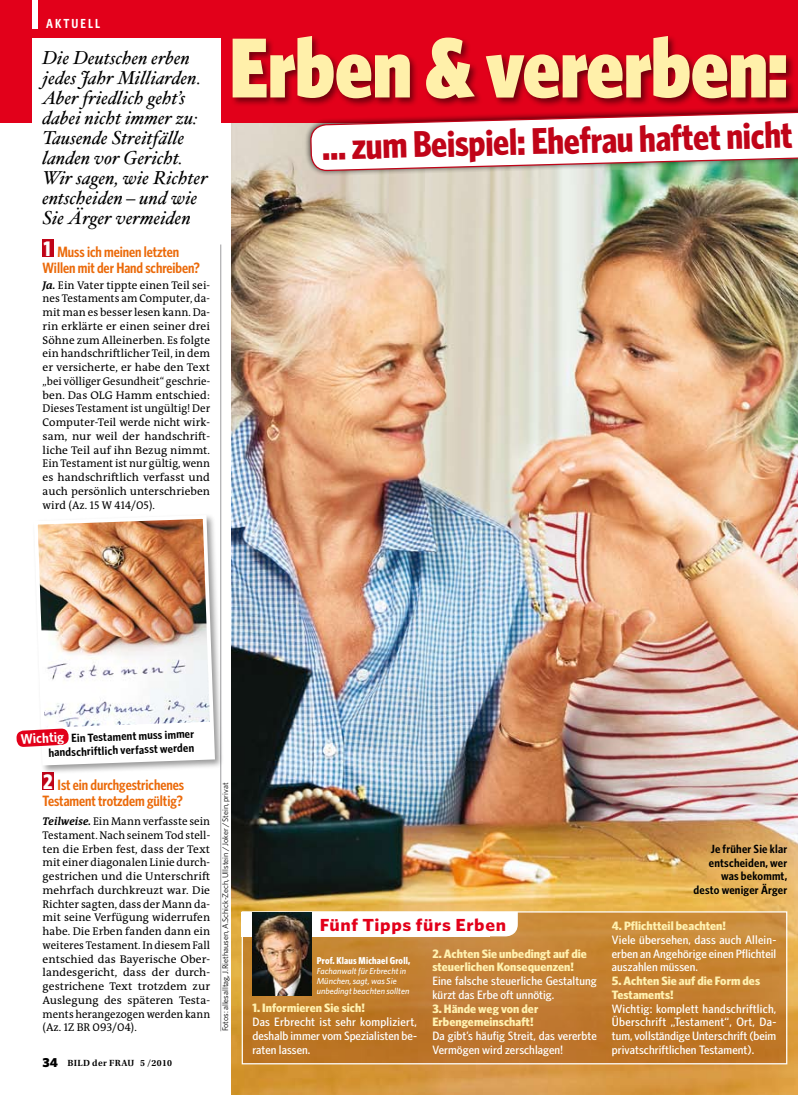
<style>
.page{position:relative;width:798px;height:1095px;background:#fff}
.page>*{position:absolute;margin:0;border:0;box-sizing:border-box;transform-origin:0 0}
.t1{font:900 85.25px "Whitney Condensed";letter-spacing:-.005em;color:#fff0aa}
.t2{font:700 37.25px "Whitney Condensed";color:#c00418}
.t3{font:italic 18.75px/20px "Hoefler Text";letter-spacing:.005em;color:#000}
.t4{font:700 17.5px "Whitney";letter-spacing:.035em;color:#e2001a;scale:1.1 1}
.t5{font:600 15px/15.6px "Whitney Condensed";letter-spacing:-.005em;color:#eb6a0a}
.t6{font:600 14.12px "Whitney Condensed";color:#fff;scale:1.1 1}
.t7{font:600 13.12px "Whitney Condensed";letter-spacing:.155em;color:#fff}
.t8{font:500 12.25px/13.8px "Whitney Condensed";letter-spacing:.005em;color:#fff;text-align:justify;scale:1.15 1}
.t9{font:700 12.25px/13.8px "Whitney Condensed";letter-spacing:.005em;color:#fff1af;scale:1.15 1}
.t10{font:600 11.88px/13.8px "Whitney Condensed";letter-spacing:.015em;color:#000;text-align:right;scale:1.1 1}
.t11{font:11.25px/13.8px "The Antiqua B LP5 Plain";letter-spacing:.005em;color:#000;text-align:justify}
.t12{font:700 10px "Whitney Condensed";letter-spacing:.02em;color:#fff}
.t13{font:600 9.38px "Utopia Std";letter-spacing:.04em;color:#000}
.t14{font:italic 500 8.75px/10px "Whitney";color:#fff}
.t15{font:8.12px "Whitney";letter-spacing:-.005em;color:#000}
.s1{font-weight:700;font-size:21.12px;color:#fff}
.s2{font-family:"The Antiqua B LP7";font-weight:700;font-style:italic}
.s3{font-family:"Whitney";font-weight:900;font-size:13.12px}
</style>
<div class="page">
<img style="left:231px;top:122px;width:566px;height:973px">
<div style="left:0;top:0;width:797px;height:122px;background:#e2001a"></div>
<div style="left:43px;top:239px;width:11px;height:18px;background:#c00418"></div>
<hr style="left:220px;top:244px;width:1px;height:787px;background:#9c9d9f">
<div style="left:32px;top:0;width:5px;height:28px;background:#fff"></div>
<div style="left:32px;top:38px;width:188px;height:93px;background:#fff"></div>
<img style="left:310px;top:122px;width:487px;height:129px">
<div style="left:230px;top:34px;width:567px;height:88px;background:#000;opacity:.5"></div>
<div style="left:242px;top:912px;width:544px;height:152px;background:linear-gradient(to bottom,#cc9040,#b96f23)"></div>
<div style="left:241px;top:911px;width:546px;height:153px;border:1px solid #fff"></div>
<div style="left:43px;top:772px;width:11px;height:18px;background:#c00418"></div>
<div style="left:31px;top:513px;width:193px;height:261px;background:#000;opacity:.4"></div>
<img style="left:32px;top:513px;width:185px;height:254px">
<svg style="left:16px;top:722px;width:196px;height:42px"></svg>
<svg style="left:242px;top:912px;width:275px;height:24px"></svg>
<img style="left:253px;top:913px;width:59px;height:82px">
<p class="t7" style="left:46px;top:16px;width:55px">Aktuell</p>
<h3 class="t3" style="left:42px;top:49px;width:167px">Die Deutschen erben jedes Jahr Milliarden.<br>Aber friedlich geht’s dabei nicht immer zu:<br>Tausende Streitfälle landen vor Gericht.<br>Wir sagen, wie Richter entscheiden – und wie<br>Sie Ärger vermeiden</h3>
<h3 class="t5" style="left:43px;top:244px;width:159px"><span class="s1">1</span> Muss ich meinen letzten<br>Willen mit der Hand schreiben?</h3>
<p class="t11" style="left:43px;top:278px;width:169px"><span class="s2">Ja.</span> Ein Vater tippte einen Teil sei&shy;nes Testaments am Computer, da&shy;mit man es besser lesen kann. Da&shy;rin erklärte er einen seiner drei Söhne zum Alleinerben. Es folgte ein handschriftlicher Teil, in dem er versicherte, er habe den Text „bei völliger Gesundheit“ geschrie&shy;ben. Das OLG Hamm entschied:<br>Dieses Testament ist ungültig! Der Computer-Teil werde nicht wirk&shy;sam, nur weil der handschrift&shy;liche Teil auf ihn Bezug nimmt.<br>Ein Testament ist nur gültig, wenn es handschriftlich verfasst und auch persönlich unterschrieben wird (Az. 15 W 414/05).</p>
<h1 class="t1" style="left:229px;top:13px;width:559px">Erben &amp; vererben:</h1>
<h2 class="t2" style="left:321px;top:121px;width:472px;rotate:-1deg">… zum Beispiel: Ehefrau haftet nicht</h2>
<p class="t10" style="left:48px;top:731px;width:134px;rotate:-2deg">Ein Testament muss immer handschriftlich verfasst werden</p>
<p class="t6" style="left:20px;top:730px;width:41px;rotate:-3deg">Wichtig</p>
<h3 class="t5" style="left:43px;top:777px;width:143px"><span class="s1">2</span> Ist ein durchgestrichenes<br>Testament trotzdem gültig?</h3>
<p class="t11" style="left:43px;top:814px;width:169px"><span class="s2">Teilweise.</span> Ein Mann verfasste sein Testament. Nach seinem Tod stell&shy;ten die Erben fest, dass der Text mit einer diagonalen Linie durch&shy;gestrichen und die Unterschrift mehrfach durchkreuzt war. Die Richter sagten, dass der Mann da&shy;mit seine Verfügung widerrufen habe. Die Erben fanden dann ein weiteres Testament. In diesem Fall entschied das Bayerische Ober&shy;landesgericht, dass der durch&shy;gestrichene Text trotzdem zur Auslegung des späteren Testa&shy;ments herangezogen werden kann (Az. 1Z BR 093/04).</p>
<p class="t13" style="left:43px;top:1058px;width:131px"><span class="s3">34</span> BILD der FRAU 5 /2010</p>
<p class="t15" style="left:220px;top:1031px;width:250px;rotate:-90deg">Fotos: allesalltag, J.Riethausen, A.Schick-Zech, Ullstein / Joker / Stein, privat</p>
<h3 class="t4" style="left:319px;top:913px;width:171px">Fünf Tipps fürs Erben</h3>
<p class="t12" style="left:317px;top:954px;width:95px">Prof. Klaus Michael Groll,</p>
<p class="t14" style="left:317px;top:966px;width:94px">Fachanwalt für Erbrecht in<br>München, sagt, was Sie unbedingt beachten sollten</p>
<p class="t9" style="left:252px;top:1000px;width:99px">1. Informieren Sie sich!</p>
<p class="t8" style="left:252px;top:1014px;width:145px">Das Erbrecht ist sehr kompliziert, deshalb immer vom Spezialisten be&shy;raten lassen.</p>
<p class="t9" style="left:432px;top:946px;width:136px">2. Achten Sie unbedingt auf die steuerlichen Konsequenzen!</p>
<p class="t8" style="left:432px;top:973px;width:144px">Eine falsche steuerliche Gestaltung kürzt das Erbe oft unnötig.</p>
<p class="t9" style="left:432px;top:1001px;width:94px">3. Hände weg von der<br>Erbengemeinschaft!</p>
<p class="t8" style="left:432px;top:1028px;width:144px">Da gibt’s häufig Streit, das vererbte<br>Vermögen wird zerschlagen!</p>
<p class="t10" style="left:693px;top:841px;width:87px">Je früher Sie klar entscheiden, wer was bekommt, desto weniger Ärger</p>
<p class="t9" style="left:611px;top:918px;width:101px">4. Pflichtteil beachten!</p>
<p class="t8" style="left:611px;top:932px;width:144px">Viele übersehen, dass auch Allein&shy;erben an Angehörige einen Pflichteil auszahlen müssen.</p>
<p class="t9" style="left:611px;top:973px;width:130px">5. Achten Sie auf die Form des<br>Testaments!</p>
<p class="t8" style="left:611px;top:1001px;width:144px">Wichtig: komplett handschriftlich, Überschrift „Testament“, Ort, Da&shy;tum, vollständige Unterschrift (beim privatschriftlichen Testament).</p>
</div>
